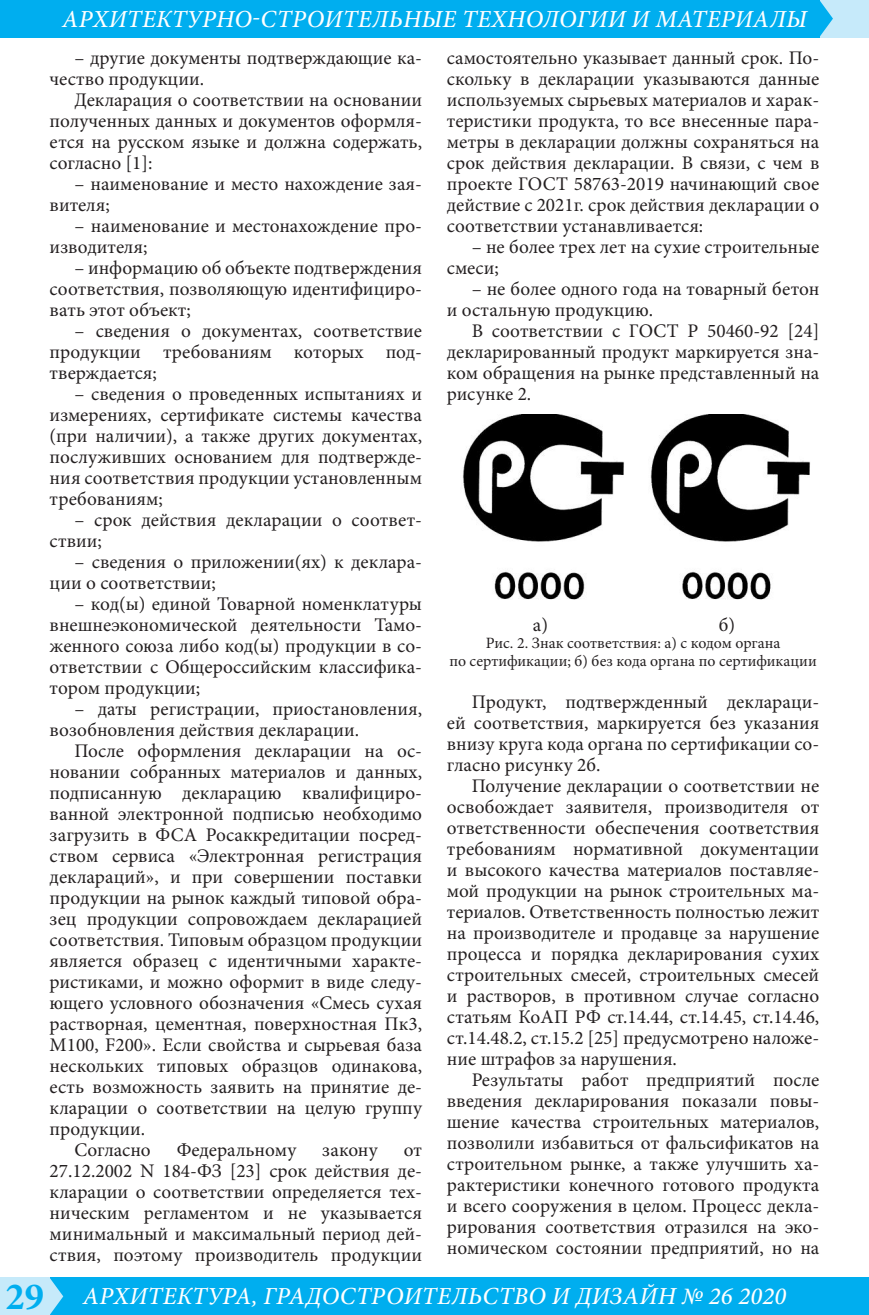
<style>
.page{position:relative;width:869px;height:1315px;background:#fff}
.page>*{position:absolute;margin:0;border:0;box-sizing:border-box;transform-origin:0 0}
.t1{font:italic 500 24.5px "Minion Pro";letter-spacing:.01em;color:#fff}
.t2{font:19.25px/21px "Minion Pro";color:#231f20;text-align:justify}
.Рисунок{font:15.75px "Minion Pro";color:#231f20}
.s1{font-weight:700;font-style:normal;font-size:38.5px;color:#00aeef}
</style>
<div class="page">
<div style="left:46px;top:1277px;width:822px;height:38px;background:#00aeef"></div>
<div style="left:819px;top:0;width:49px;height:37px;background:#c6eafa"></div>
<div style="left:0;top:1277px;width:50px;height:38px;background:#c6eafa"></div>
<div style="left:0;top:0;width:819px;height:37px;background:#00aeef"></div>
<svg style="left:50px;top:1278px;width:13px;height:37px"></svg>
<svg style="left:819px;top:0;width:13px;height:37px"></svg>
<img style="left:463px;top:414px;width:161px;height:186px">
<img style="left:650px;top:414px;width:160px;height:186px">
<p class="t1" style="left:62px;top:2px;width:746px">АРХИТЕКТУРНО-СТРОИТЕЛЬНЫЕ ТЕХНОЛОГИИ И МАТЕРИАЛЫ</p>
<p class="t2" style="left:50px;top:47px;width:374px;text-indent:25px">– другие документы подтверждающие ка&shy;чество продукции.</p>
<p class="t2" style="left:50px;top:89px;width:374px;text-indent:25px">Декларация о соответствии на основании полученных данных и документов оформля&shy;ется на русском языке и должна содержать, согласно [1]:</p>
<p class="t2" style="left:50px;top:173px;width:374px;text-indent:25px">– наименование и место нахождение зая&shy;вителя;</p>
<p class="t2" style="left:50px;top:215px;width:374px;text-indent:25px">– наименование и местонахождение про&shy;изводителя;</p>
<p class="t2" style="left:50px;top:257px;width:374px;text-indent:25px">– информацию об объекте подтверждения соответствия, позволяющую идентифициро&shy;вать этот объект;</p>
<p class="t2" style="left:50px;top:320px;width:374px;text-indent:25px">– сведения о документах, соответствие продукции требованиям которых под&shy;тверждается;</p>
<p class="t2" style="left:50px;top:383px;width:374px;text-indent:25px">– сведения о проведенных испытаниях и измерениях, сертификате системы качества (при наличии), а также других документах, послуживших основанием для подтвержде&shy;ния соответствия продукции установленным требованиям;</p>
<p class="t2" style="left:50px;top:509px;width:374px;text-indent:25px">– срок действия декларации о соответ&shy;ствии;</p>
<p class="t2" style="left:50px;top:551px;width:374px;text-indent:25px">– сведения о приложении(ях) к деклара&shy;ции о соответствии;</p>
<p class="t2" style="left:50px;top:593px;width:374px;text-indent:25px">– код(ы) единой Товарной номенклатуры внешнеэкономической деятельности Тамо&shy;женного союза либо код(ы) продукции в со&shy;ответствии с Общероссийским классифика&shy;тором продукции;</p>
<p class="t2" style="left:50px;top:698px;width:374px;text-indent:25px">– даты регистрации, приостановления, возобновления действия декларации.</p>
<p class="t2" style="left:50px;top:740px;width:374px;text-indent:25px">После оформления декларации на ос&shy;новании собранных материалов и данных, подписанную декларацию квалифициро&shy;ванной электронной подписью необходимо загрузить в ФСА Росаккредитации посред&shy;ством сервиса «Электронная регистрация деклараций», и при совершении поставки продукции на рынок каждый типовой обра&shy;зец продукции сопровождаем декларацией соответствия. Типовым образцом продукции является образец с идентичными характе&shy;ристиками, и можно оформит в виде следу&shy;ющего условного обозначения «Смесь сухая растворная, цементная, поверхностная Пк3, М100, F200». Если свойства и сырьевая база нескольких типовых образцов одинакова, есть возможность заявить на принятие де&shy;кларации о соответствии на целую группу продукции.</p>
<p class="t2" style="left:74px;top:1139px;width:78px">Согласно</p>
<p class="t2" style="left:177px;top:1139px;width:121px">Федеральному</p>
<p class="t2" style="left:322px;top:1139px;width:57px">закону</p>
<p class="t2" style="left:50px;top:1139px;width:374px;text-indent:354px">от 27.12.2002 N 184-ФЗ [23] срок действия де&shy;кларации о соответствии определяется тех&shy;ническим регламентом и не указывается минимальный и максимальный период дей&shy;ствия, поэтому производитель продукции</p>
<p class="t2" style="left:446px;top:47px;width:374px">самостоятельно указывает данный срок. По&shy;скольку в декларации указываются данные используемых сырьевых материалов и харак&shy;теристики продукта, то все внесенные пара&shy;метры в декларации должны сохраняться на срок действия декларации. В связи, с чем в проекте ГОСТ 58763-2019 начинающий свое действие с 2021г. срок действия декларации о соответствии устанавливается:</p>
<p class="t2" style="left:446px;top:236px;width:374px;text-indent:25px">– не более трех лет на сухие строительные смеси;</p>
<p class="t2" style="left:446px;top:278px;width:374px;text-indent:25px">– не более одного года на товарный бетон и остальную продукцию.</p>
<p class="t2" style="left:446px;top:320px;width:374px;text-indent:25px">В соответствии с ГОСТ Р 50460-92 [24] декларированный продукт маркируется зна&shy;ком обращения на рынке представленный на рисунке 2.</p>
<p class="t2" style="left:532px;top:614px;width:17px">а)</p>
<p class="t2" style="left:718px;top:614px;width:18px">б)</p>
<p class="Рисунок" style="left:485px;top:633px;width:296px">Рис. 2. Знак соответствия: а) с кодом органа</p>
<p class="Рисунок" style="left:449px;top:650px;width:369px">по сертификации; б) без кода органа по сертификации</p>
<p class="t2" style="left:446px;top:691px;width:374px;text-indent:25px">Продукт, подтвержденный деклараци&shy;ей соответствия, маркируется без указания внизу круга кода органа по сертификации со&shy;гласно рисунку 2б.</p>
<p class="t2" style="left:446px;top:775px;width:374px;text-indent:25px">Получение декларации о соответствии не освобождает заявителя, производителя от ответственности обеспечения соответствия требованиям нормативной документации и высокого качества материалов поставляе&shy;мой продукции на рынок строительных ма&shy;териалов. Ответственность полностью лежит на производителе и продавце за нарушение процесса и порядка декларирования сухих строительных смесей, строительных смесей и растворов, в противном случае согласно статьям КоАП РФ cт.14.44, ст.14.45, ст.14.46, ст.14.48.2, ст.15.2 [25] предусмотрено наложе&shy;ние штрафов за нарушения.</p>
<p class="t2" style="left:446px;top:1069px;width:374px;text-indent:25px">Результаты работ предприятий после введения декларирования показали повы&shy;шение качества строительных материалов, позволили избавиться от фальсификатов на строительном рынке, а также улучшить ха&shy;рактеристики конечного готового продукта и всего сооружения в целом. Процесс декла&shy;рирования соответствия отразился на эко&shy;номическом состоянии предприятий, но на</p>
<p class="t1" style="left:6px;top:1279px;width:781px"><span class="s1">29</span> АРХИТЕКТУРА, ГРАДОСТРОИТЕЛЬСТВО И ДИЗАЙН № 26 2020</p>
</div>
